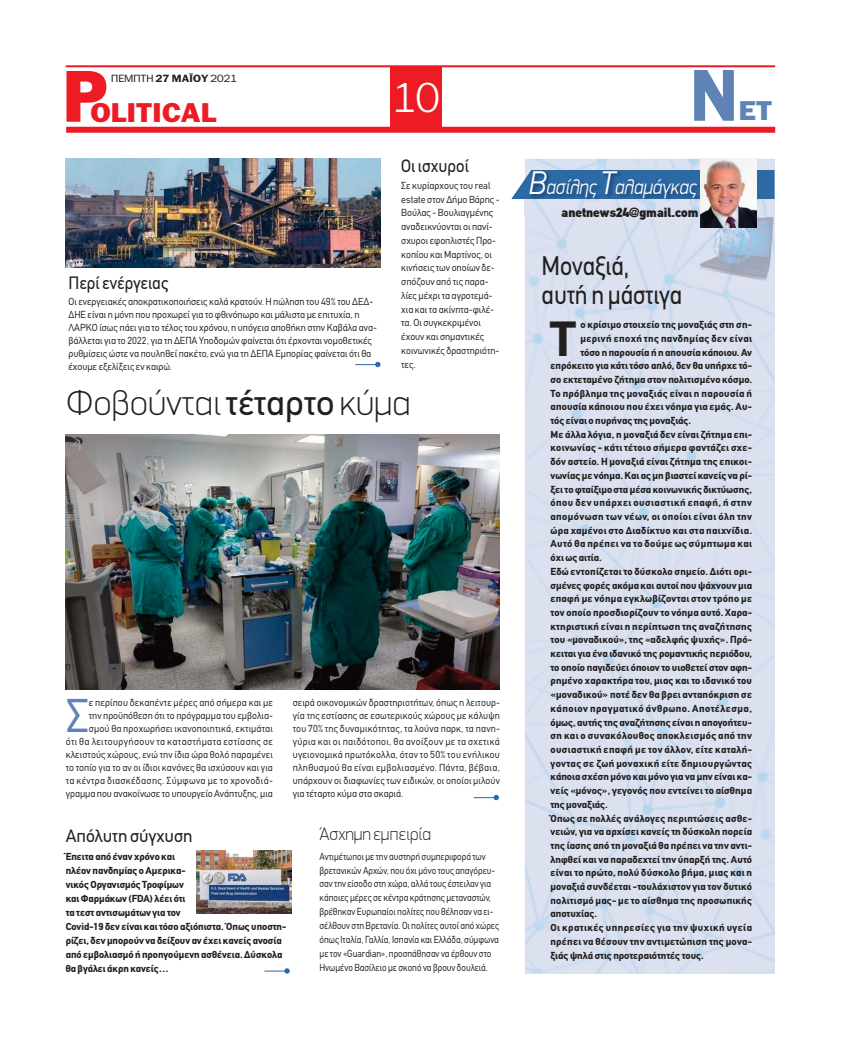
<style>
.page{position:relative;width:841px;height:1039px;background:#fff}
.page>*{position:absolute;margin:0;border:0;box-sizing:border-box;transform-origin:0 0}
.t1{font:900 70px "PF Franklin Gothic";color:#ed1c24;scale:.92 1}
.t2{font:900 70px "PF Franklin Gothic";color:#5f83b7;scale:.92 1}
.t3{font:700 48.5px "CF Din";color:#231f20}
.t4{font:46.5px "CF Din";color:#5f83b7}
.t5{font:300 40px "PF Franklin Gothic";color:#fff}
.t6{font:100 36px "PF Din Display";color:#231f20;scale:1.04 1}
.t7{font:27px/29px "PF Din Text";color:#231f20;scale:.91 1}
.t8{font:900 26px "PF Franklin Gothic";color:#ed1c24;scale:1.06 1}
.t9{font:900 26px "PF Franklin Gothic";color:#5f83b7;scale:1.06 1}
.t10{font:italic 300 21.2px "PF Din Display";color:#fff;scale:.9 1}
.t11{font:18px "PF Din Text";color:#231f20;scale:.95 1}
.t12{font:18px "PF Din Text";color:#231f20}
.t13{font:100 18px "PF Din Display";color:#231f20}
.t14{font:900 13px "CF Din";color:#231f20}
.t15{font:700 10px/14px "CF Din";letter-spacing:.015em;color:#231f20}
.t16{font:10px/13px "CF Din";color:#231f20}
.t17{font:10px/13.9px "CF Din";color:#231f20;scale:.91 1}
.t18{font:700 10px "CF Din";letter-spacing:.045em;color:#231f20}
.t19{font:700 10px "CF Din";letter-spacing:.035em;color:#231f20}
.t20{font:700 10px "CF Din";letter-spacing:.04em;color:#231f20}
.t21{font:10px "PF Franklin Gothic";letter-spacing:.01em;color:#231f20;scale:1.1 1}
.s1{font-weight:700}
.s2{font-family:"PF Din Text";font-weight:400}
.s3{font-size:33px}
</style>
<div class="page">
<svg style="left:355px;top:362px;width:25px;height:5px"></svg>
<svg style="left:473px;top:794px;width:25px;height:6px"></svg>
<svg style="left:264px;top:968px;width:25px;height:5px"></svg>
<img style="left:66px;top:434px;width:433px;height:255px">
<img style="left:66px;top:159px;width:314px;height:108px">
<img style="left:196px;top:850px;width:95px;height:63px">
<hr style="left:66px;top:65px;width:708px;height:2px;background:#ed1c24">
<div style="left:66px;top:127px;width:708px;height:6px;background:#ed1c24"></div>
<div style="left:390px;top:67px;width:51px;height:63px;background:#ed1c24"></div>
<img style="left:524px;top:216px;width:250px;height:757px">
<img style="left:525px;top:159px;width:249px;height:49px">
<svg style="left:756px;top:170px;width:18px;height:29px"></svg>
<img style="left:524px;top:199px;width:176px;height:9px">
<img style="left:524px;top:208px;width:162px;height:8px">
<img style="left:525px;top:162px;width:175px;height:8px">
<img style="left:511px;top:170px;width:189px;height:29px">
<img style="left:686px;top:208px;width:89px;height:80px">
<img style="left:700px;top:159px;width:56px;height:68px">
<h1 class="t1" style="left:63px;top:71px;width:50px">P</h1>
<p class="t21" style="left:111px;top:74px;width:116px">ΠΕΜΠΤΗ <span class="s1">27 ΜΑΪΟΥ</span> 2021</p>
<h3 class="t8" style="left:90px;top:103px;width:120px">OLITICAL</h3>
<h3 class="t11" style="left:68px;top:272px;width:106px">Περί ενέργειας</h3>
<p class="t16" style="left:68px;top:296px;width:310px">Οι ενεργειακές αποκρατικοποιήσεις καλά κρατούν. Η πώληση του 49% του ΔΕΔ-ΔΗΕ είναι η μόνη που προχωρεί για το φθινόπωρο και μάλιστα με επιτυχία, η ΛΑΡΚΟ ίσως πάει για το τέλος του χρόνου, η υπόγεια αποθήκη στην Καβάλα ανα&shy;βάλλεται για το 2022, για τη ΔΕΠΑ Υποδομών φαίνεται ότι έρχονται νομοθετικές ρυθμίσεις ώστε να πουληθεί πακέτο, ενώ για τη ΔΕΠΑ Εμπορίας φαίνεται ότι θα έχουμε εξελίξεις εν καιρώ.</p>
<h3 class="t5" style="left:392px;top:75px;width:48px">10</h3>
<h3 class="t11" style="left:401px;top:155px;width:73px">Οι ισχυροί</h3>
<p class="t16" style="left:401px;top:180px;width:100px;line-height:13.7px">Σε κυρίαρχους του real estate στον Δήμο Βάρης -<br>Βούλας - Βουλιαγμένης αναδεικνύονται οι πανί&shy;σχυροι εφοπλιστές Προ&shy;κοπίου και Μαρτίνος, οι κινήσεις των οποίων δε&shy;σπόζουν από τις παρα&shy;λίες μέχρι τα αγροτεμά&shy;χια και τα ακίνητα-φιλέ&shy;τα. Οι συγκεκριμένοι έχουν και σημαντικές κοινωνικές δραστηριότη&shy;τες.</p>
<h3 class="t6" style="left:66px;top:389px;width:333px">Φοβούνται <span class="s2">τέταρτο</span>κύμα</h3>
<p class="t16" style="left:66px;top:697px;width:208px;text-align:right">ε περίπου δεκαπέντε μέρες από σήμερα και με<br>την προϋπόθεση ότι το πρόγραμμα του εμβολια-<br>σμού θα προχωρήσει ικανοποιητικά, εκτιμάται<br>ότι θα λειτουργήσουν τα καταστήματα εστίασης σε κλειστούς χώρους, ενώ την ίδια ώρα θολό παραμένει το τοπίο για το αν οι ίδιοι κανόνες θα ισχύσουν και για τα κέντρα διασκέδασης. Σύμφωνα με το χρονοδιά&shy;γραμμα που ανακοίνωσε το υπουργείο Ανάπτυξης, μια</p>
<p class="t16" style="left:292px;top:697px;width:208px;text-align:justify">σειρά οικονομικών δραστηριοτήτων, όπως η λειτουρ&shy;γία της εστίασης σε εσωτερικούς χώρους με κάλυψη του 70% της δυναμικότητας, τα λούνα παρκ, τα πανη&shy;γύρια και οι παιδότοποι, θα ανοίξουν με τα σχετικά υγειονομικά πρωτόκολλα, όταν το 50% του ενήλικου πληθυσμού θα είναι εμβολιασμένο. Πάντα, βέβαια, υπάρχουν οι διαφωνίες των ειδικών, οι οποίοι μιλούν για τέταρτο κύμα στα σκαριά.</p>
<h3 class="t4" style="left:66px;top:698px;width:25px">Σ</h3>
<h3 class="t12" style="left:66px;top:825px;width:128px">Απόλυτη σύγχυση</h3>
<p class="t15" style="left:66px;top:850px;width:222px">Έπειτα από έναν χρόνο και<br>πλέον πανδημίας ο Αμερικα-<br>νικός Οργανισμός Τροφίμων<br>και Φαρμάκων (FDA) λέει ότι<br>τα τεστ αντισωμάτων για τον<br>Covid-19 δεν είναι και τόσο αξιόπιστα. Όπως υποστη&shy;ρίζει, δεν μπορούν να δείξουν αν έχει κανείς ανοσία από εμβολιασμό ή προηγούμενη ασθένεια. Δύσκολα θα βγάλει άκρη κανείς…</p>
<h3 class="t13" style="left:319px;top:827px;width:113px">Άσχημη εμπειρία</h3>
<p class="t17" style="left:319px;top:850px;width:199px">Αντιμέτωποι με την αυστηρή συμπεριφορά των βρετανικών Αρχών, που όχι μόνο τους απαγόρευ&shy;σαν την είσοδο στη χώρα, αλλά τους έστειλαν για κάποιες μέρες σε κέντρα κράτησης μεταναστών, βρέθηκαν Ευρωπαίοι πολίτες που θέλησαν να ει&shy;σέλθουν στη Βρετανία. Οι πολίτες αυτοί από χώρες όπως Ιταλία, Γαλλία, Ισπανία και Ελλάδα, σύμφωνα με τον «Guardian», προσπάθησαν να έρθουν στο Ηνωμένο Βασίλειο με σκοπό να βρουν δουλειά.</p>
<h1 class="t2" style="left:689px;top:70px;width:53px">N</h1>
<h3 class="t9" style="left:738px;top:101px;width:33px">ET</h3>
<h3 class="t10" style="left:528px;top:179px;width:188px"><span class="s3">Β</span>ασίλης <span class="s3">T</span>αλαμάγκας</h3>
<h3 class="t14" style="left:561px;top:205px;width:138px">anetnews24@gmail.com</h3>
<h3 class="t7" style="left:541px;top:251px;width:156px">Μοναξιά, αυτή η μάστιγα</h3>
<h2 class="t3" style="left:550px;top:321px;width:26px">Τ</h2>
<p class="t15" style="left:580px;top:318px;width:173px">ο κρίσιμο στοιχείο της μοναξιάς στη ση-</p>
<p class="t20" style="left:580px;top:335px;width:173px">μερινή εποχή της πανδημίας δεν είναι</p>
<p class="t15" style="left:580px;top:346px;width:173px">τόσο η παρουσία ή η απουσία κάποιου. Αν</p>
<p class="t15" style="left:550px;top:360px;width:203px">επρόκειτο για κάτι τόσο απλό, δεν θα υπήρχε τό-</p>
<p class="t15" style="left:550px;top:373px;width:203px">σο εκτεταμένο ζήτημα στον πολιτισμένο κόσμο.</p>
<p class="t15" style="left:550px;top:387px;width:203px">Το πρόβλημα της μοναξιάς είναι η παρουσία ή</p>
<p class="t15" style="left:550px;top:401px;width:203px">απουσία κάποιου που έχει νόημα για εμάς. Αυ-</p>
<p class="t15" style="left:550px;top:414px;width:142px">τός είναι ο πυρήνας της μοναξιάς.</p>
<p class="t15" style="left:550px;top:428px;width:203px">Με άλλα λόγια, η μοναξιά δεν είναι ζήτημα επι-</p>
<p class="t15" style="left:550px;top:442px;width:203px">κοινωνίας - κάτι τέτοιο σήμερα φαντάζει σχε-</p>
<p class="t15" style="left:550px;top:455px;width:203px">δόν αστείο. Η μοναξιά είναι ζήτημα της επικοι-</p>
<p class="t15" style="left:550px;top:469px;width:203px">νωνίας με νόημα. Και ας μη βιαστεί κανείς να ρί-</p>
<p class="t15" style="left:550px;top:483px;width:203px">ξει το φταίξιμο στα μέσα κοινωνικής δικτύωσης,</p>
<p class="t18" style="left:550px;top:499px;width:203px">όπου δεν υπάρχει ουσιαστική επαφή, ή στην</p>
<p class="t20" style="left:550px;top:513px;width:203px">απομόνωση των νέων, οι οποίοι είναι όλη την</p>
<p class="t15" style="left:550px;top:524px;width:203px">ώρα χαμένοι στο Διαδίκτυο και στα παιχνίδια.</p>
<p class="t19" style="left:550px;top:540px;width:203px">Αυτό θα πρέπει να το δούμε ως σύμπτωμα και</p>
<p class="t15" style="left:550px;top:551px;width:53px">όχι ως αιτία.</p>
<p class="t15" style="left:550px;top:565px;width:203px">Εδώ εντοπίζεται το δύσκολο σημείο. Διότι ορι-</p>
<p class="t15" style="left:550px;top:579px;width:203px">σμένες φορές ακόμα και αυτοί που ψάχνουν μια</p>
<p class="t15" style="left:550px;top:592px;width:203px">επαφή με νόημα εγκλωβίζονται στον τρόπο με</p>
<p class="t15" style="left:550px;top:606px;width:203px">τον οποίο προσδιορίζουν το νόημα αυτό. Χαρα-</p>
<p class="t15" style="left:550px;top:620px;width:203px">κτηριστική είναι η περίπτωση της αναζήτησης</p>
<p class="t15" style="left:550px;top:634px;width:203px">του «μοναδικού», της «αδελφής ψυχής». Πρό-</p>
<p class="t15" style="left:550px;top:647px;width:203px">κειται για ένα ιδανικό της ρομαντικής περιόδου,</p>
<p class="t15" style="left:550px;top:661px;width:203px">το οποίο παγιδεύει όποιον το υιοθετεί στον αφη-</p>
<p class="t15" style="left:550px;top:675px;width:203px">ρημένο χαρακτήρα του, μιας και το ιδανικό του</p>
<p class="t15" style="left:550px;top:688px;width:203px">«μοναδικού» ποτέ δεν θα βρει ανταπόκριση σε</p>
<p class="t18" style="left:550px;top:704px;width:203px">κάποιον πραγματικό άνθρωπο. Αποτέλεσμα,</p>
<p class="t15" style="left:550px;top:716px;width:203px">όμως, αυτής της αναζήτησης είναι η απογοήτευ-</p>
<p class="t19" style="left:550px;top:732px;width:203px">ση και ο συνακόλουθος αποκλεισμός από την</p>
<p class="t19" style="left:550px;top:746px;width:203px">ουσιαστική επαφή με τον άλλον, είτε καταλή-</p>
<p class="t20" style="left:550px;top:759px;width:203px">γοντας σε ζωή μοναχική είτε δημιουργώντας</p>
<p class="t15" style="left:550px;top:771px;width:203px">κάποια σχέση μόνο και μόνο για να μην είναι κα-</p>
<p class="t15" style="left:550px;top:784px;width:203px">νείς «μόνος», γεγονός που εντείνει το αίσθημα</p>
<p class="t15" style="left:550px;top:798px;width:59px">της μοναξιάς.</p>
<p class="t15" style="left:550px;top:812px;width:203px">Όπως σε πολλές ανάλογες περιπτώσεις ασθε-</p>
<p class="t15" style="left:550px;top:825px;width:203px">νειών, για να αρχίσει κανείς τη δύσκολη πορεία</p>
<p class="t15" style="left:550px;top:839px;width:203px">της ίασης από τη μοναξιά θα πρέπει να την αντι-</p>
<p class="t15" style="left:550px;top:853px;width:203px">ληφθεί και να παραδεχτεί την ύπαρξή της. Αυτό</p>
<p class="t15" style="left:550px;top:866px;width:203px">είναι το πρώτο, πολύ δύσκολο βήμα, μιας και η</p>
<p class="t15" style="left:550px;top:880px;width:203px">μοναξιά συνδέεται -τουλάχιστον για τον δυτικό</p>
<p class="t15" style="left:550px;top:894px;width:203px">πολιτισμό μας- με το αίσθημα της προσωπικής</p>
<p class="t15" style="left:550px;top:908px;width:48px">αποτυχίας.</p>
<p class="t18" style="left:550px;top:924px;width:203px">Οι κρατικές υπηρεσίες για την ψυχική υγεία</p>
<p class="t15" style="left:550px;top:935px;width:203px">πρέπει να θέσουν την αντιμετώπιση της μονα-</p>
<p class="t15" style="left:550px;top:949px;width:155px">ξιάς ψηλά στις προτεραιότητές τους.</p>
</div>
